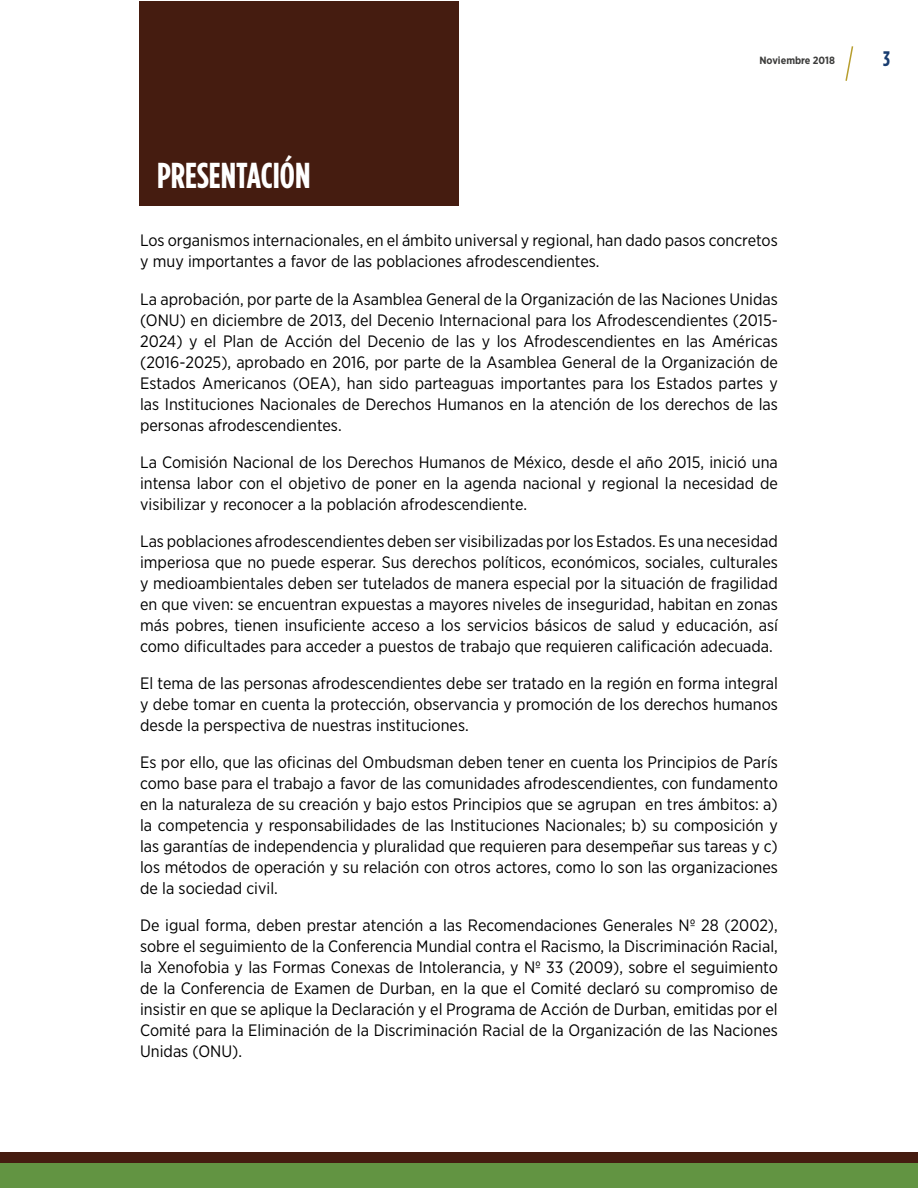
<style>
.page{position:relative;width:918px;height:1188px;background:#fff}
.page>*{position:absolute;margin:0;border:0;box-sizing:border-box;transform-origin:0 0}
.t1{font:700 36px "Gotham Condensed";color:#fff}
.t2{font:700 21px "Gotham Condensed";color:#183c6f}
.t3{font:16.5px/21px "Gotham Narrow";color:#000;text-align:justify}
.t4{font:700 10.5px "Gotham Narrow";color:#3c3c3b}
</style>
<div class="page">
<div style="left:0;top:1162px;width:918px;height:26px;background:#629442"></div>
<div style="left:0;top:1152px;width:918px;height:10px;background:#451c10"></div>
<svg style="left:845px;top:46px;width:9px;height:35px"></svg>
<div style="left:140px;top:1px;width:319px;height:204px;background:#451c10"></div>
<h1 class="t1" style="left:157px;top:155px;width:155px">PRESENTACIÓN</h1>
<p class="t4" style="left:759px;top:54px;width:77px">Noviembre 2018</p>
<p class="t2" style="left:883px;top:47px;width:8px">3</p>
<p class="t3" style="left:140px;top:230px;width:639px">Los organismos internacionales, en el ámbito universal y regional, han dado pasos concretos y muy importantes a favor de las poblaciones afrodescendientes.</p>
<p class="t3" style="left:140px;top:288px;width:639px">La aprobación, por parte de la Asamblea General de la Organización de las Naciones Unidas (ONU) en diciembre de 2013, del Decenio Internacional para los Afrodescendientes (2015- 2024) y el Plan de Acción del Decenio de las y los Afrodescendientes en las Américas (2016-2025), aprobado en 2016, por parte de la Asamblea General de la Organización de Estados Americanos (OEA), han sido parteaguas importantes para los Estados partes y las Instituciones Nacionales de Derechos Humanos en la atención de los derechos de las personas afrodescendientes.</p>
<p class="t3" style="left:140px;top:451px;width:639px">La Comisión Nacional de los Derechos Humanos de México, desde el año 2015, inició una intensa labor con el objetivo de poner en la agenda nacional y regional la necesidad de visibilizar y reconocer a la población afrodescendiente.</p>
<p class="t3" style="left:140px;top:530px;width:639px">Las poblaciones afrodescendientes deben ser visibilizadas por los Estados. Es una necesidad imperiosa que no puede esperar. Sus derechos políticos, económicos, sociales, culturales y medioambientales deben ser tutelados de manera especial por la situación de fragilidad en que viven: se encuentran expuestas a mayores niveles de inseguridad, habitan en zonas más pobres, tienen insuficiente acceso a los servicios básicos de salud y educación, así como dificultades para acceder a puestos de trabajo que requieren calificación adecuada.</p>
<p class="t3" style="left:140px;top:672px;width:639px">El tema de las personas afrodescendientes debe ser tratado en la región en forma integral y debe tomar en cuenta la protección, observancia y promoción de los derechos humanos desde la perspectiva de nuestras instituciones.</p>
<p class="t3" style="left:140px;top:751px;width:639px">Es por ello, que las oficinas del Ombudsman deben tener en cuenta los Principios de París como base para el trabajo a favor de las comunidades afrodescendientes, con fundamento en la naturaleza de su creación y bajo estos Principios que se agrupan en tres ámbitos: a) la competencia y responsabilidades de las Instituciones Nacionales; b) su composición y las garantías de independencia y pluralidad que requieren para desempeñar sus tareas y c) los métodos de operación y su relación con otros actores, como lo son las organizaciones de la sociedad civil.</p>
<p class="t3" style="left:140px;top:914px;width:639px">De igual forma, deben prestar atención a las Recomendaciones Generales Nº 28 (2002), sobre el seguimiento de la Conferencia Mundial contra el Racismo, la Discriminación Racial, la Xenofobia y las Formas Conexas de Intolerancia, y Nº 33 (2009), sobre el seguimiento de la Conferencia de Examen de Durban, en la que el Comité declaró su compromiso de insistir en que se aplique la Declaración y el Programa de Acción de Durban, emitidas por el Comité para la Eliminación de la Discriminación Racial de la Organización de las Naciones Unidas (ONU).</p>
</div>
